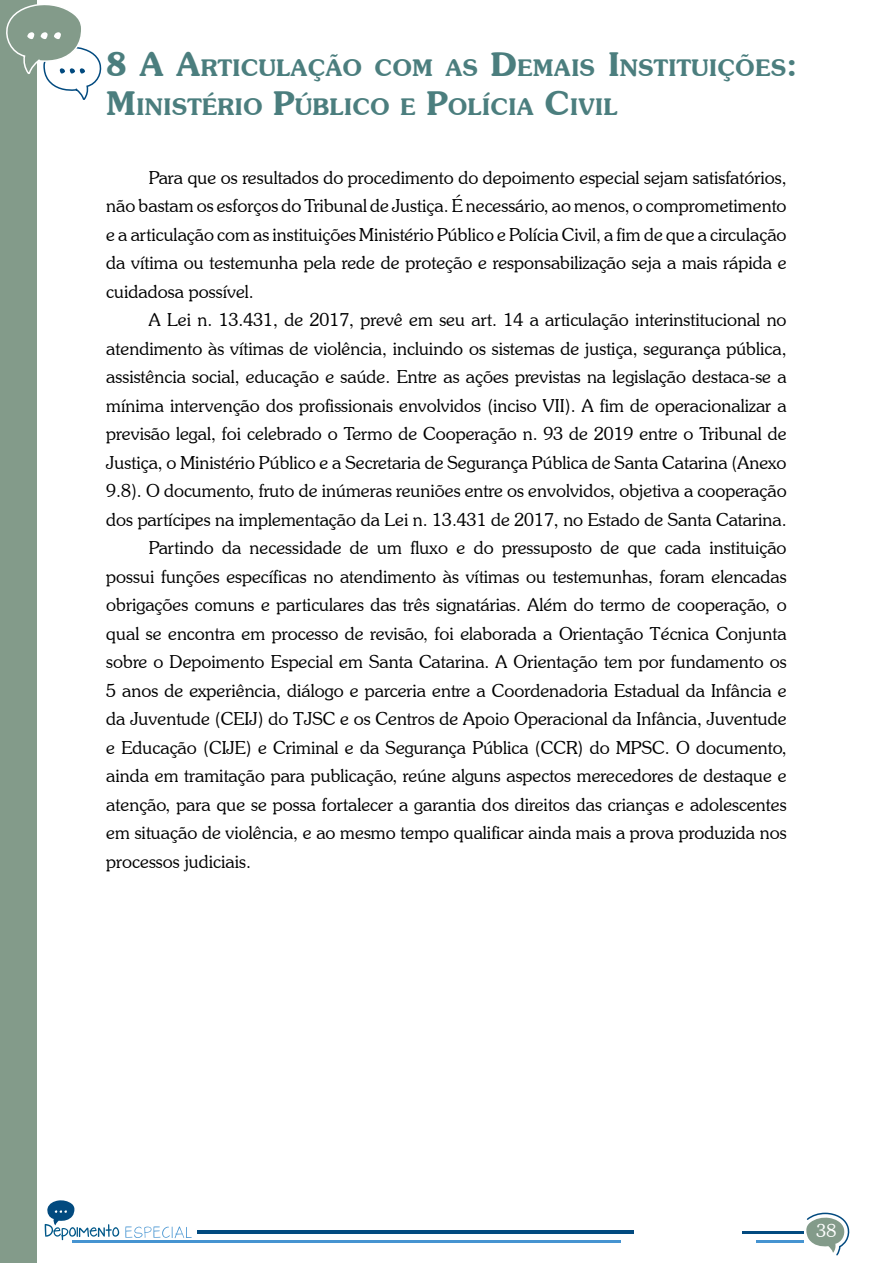
<style>
.page{position:relative;width:893px;height:1263px;background:#fff}
.page>*{position:absolute;margin:0;border:0;box-sizing:border-box;transform-origin:0 0}
.t1{font:600 23.1px/39px "Souvenir IT Cby BT";color:#4b7e7e}
.t2{font:300 18px/28.5px "Souvenir IT Cby BT";color:#000;text-align:justify}
.t3{font:300 18px "Souvenir IT Cby BT";color:#fff}
.s1{font-size:33px}
</style>
<div class="page">
<div style="left:0;top:0;width:37px;height:1263px;background:#839b8a"></div>
<svg style="left:6px;top:4px;width:96px;height:96px"></svg>
<svg style="left:125px;top:1226px;width:67px;height:12px"></svg>
<svg style="left:45px;top:1200px;width:74px;height:40px"></svg>
<svg style="left:806px;top:1212px;width:44px;height:44px"></svg>
<hr style="left:198px;top:1231px;width:436px;height:3px;background:#024a7f">
<hr style="left:743px;top:1231px;width:61px;height:3px;background:#024a7f">
<hr style="left:73px;top:1240px;width:548px;height:3px;background:#4694d1">
<hr style="left:757px;top:1240px;width:47px;height:3px;background:#4694d1">
<p class="t1" style="left:106px;top:48px;width:692px"><span class="s1">8 A A</span>RTICULAÇÃO COM AS <span class="s1">D</span>EMAIS <span class="s1">I</span>NSTITUIÇÕES<span class="s1">:<br>M</span>INISTÉRIO <span class="s1">P</span>ÚBLICO E <span class="s1">P</span>OLÍCIA <span class="s1">C</span>IVIL</p>
<p class="t2" style="left:106px;top:163px;width:682px;text-indent:43px">Para que os resultados do procedimento do depoimento especial sejam satisfatórios, não bastam os esforços do Tribunal de Justiça. É necessário, ao menos, o comprometimento e a articulação com as instituições Ministério Público e Polícia Civil, a fim de que a circulação da vítima ou testemunha pela rede de proteção e responsabilização seja a mais rápida e cuidadosa possível.</p>
<p class="t2" style="left:149px;top:305px;width:639px">A Lei n. 13.431, de 2017, prevê em seu art. 14 a articulação interinstitucional no</p>
<p class="t2" style="left:106px;top:334px;width:682px">atendimento às vítimas de violência, incluindo os sistemas de justiça, segurança pública,</p>
<p class="t2" style="left:106px;top:362px;width:682px">assistência social, educação e saúde. Entre as ações previstas na legislação destaca-se a</p>
<p class="t2" style="left:106px;top:391px;width:682px">mínima intervenção dos profissionais envolvidos (inciso VII). A fim de operacionalizar a</p>
<p class="t2" style="left:106px;top:419px;width:682px">previsão legal, foi celebrado o Termo de Cooperação n. 93 de 2019 entre o Tribunal de</p>
<p class="t2" style="left:106px;top:448px;width:682px">Justiça, o Ministério Público e a Secretaria de Segurança Pública de Santa Catarina (Anexo</p>
<p class="t2" style="left:106px;top:476px;width:682px">9.8). O documento, fruto de inúmeras reuniões entre os envolvidos, objetiva a cooperação</p>
<p class="t2" style="left:106px;top:505px;width:682px">dos partícipes na implementação da Lei n. 13.431 de 2017, no Estado de Santa Catarina.</p>
<p class="t2" style="left:149px;top:533px;width:639px">Partindo da necessidade de um fluxo e do pressuposto de que cada instituição</p>
<p class="t2" style="left:106px;top:562px;width:682px">possui funções específicas no atendimento às vítimas ou testemunhas, foram elencadas</p>
<p class="t2" style="left:106px;top:590px;width:682px">obrigações comuns e particulares das três signatárias. Além do termo de cooperação, o</p>
<p class="t2" style="left:106px;top:619px;width:682px">qual se encontra em processo de revisão, foi elaborada a Orientação Técnica Conjunta</p>
<p class="t2" style="left:106px;top:647px;width:682px">sobre o Depoimento Especial em Santa Catarina. A Orientação tem por fundamento os</p>
<p class="t2" style="left:106px;top:676px;width:682px">5 anos de experiência, diálogo e parceria entre a Coordenadoria Estadual da Infância e</p>
<p class="t2" style="left:106px;top:704px;width:682px">da Juventude (CEIJ) do TJSC e os Centros de Apoio Operacional da Infância, Juventude</p>
<p class="t2" style="left:106px;top:733px;width:682px">e Educação (CIJE) e Criminal e da Segurança Pública (CCR) do MPSC. O documento,</p>
<p class="t2" style="left:106px;top:761px;width:682px">ainda em tramitação para publicação, reúne alguns aspectos merecedores de destaque e</p>
<p class="t2" style="left:106px;top:790px;width:682px">atenção, para que se possa fortalecer a garantia dos direitos das crianças e adolescentes</p>
<p class="t2" style="left:106px;top:818px;width:682px">em situação de violência, e ao mesmo tempo qualificar ainda mais a prova produzida nos</p>
<p class="t2" style="left:106px;top:847px;width:146px">processos judiciais.</p>
<p class="t3" style="left:816px;top:1219px;width:21px">38</p>
</div>
